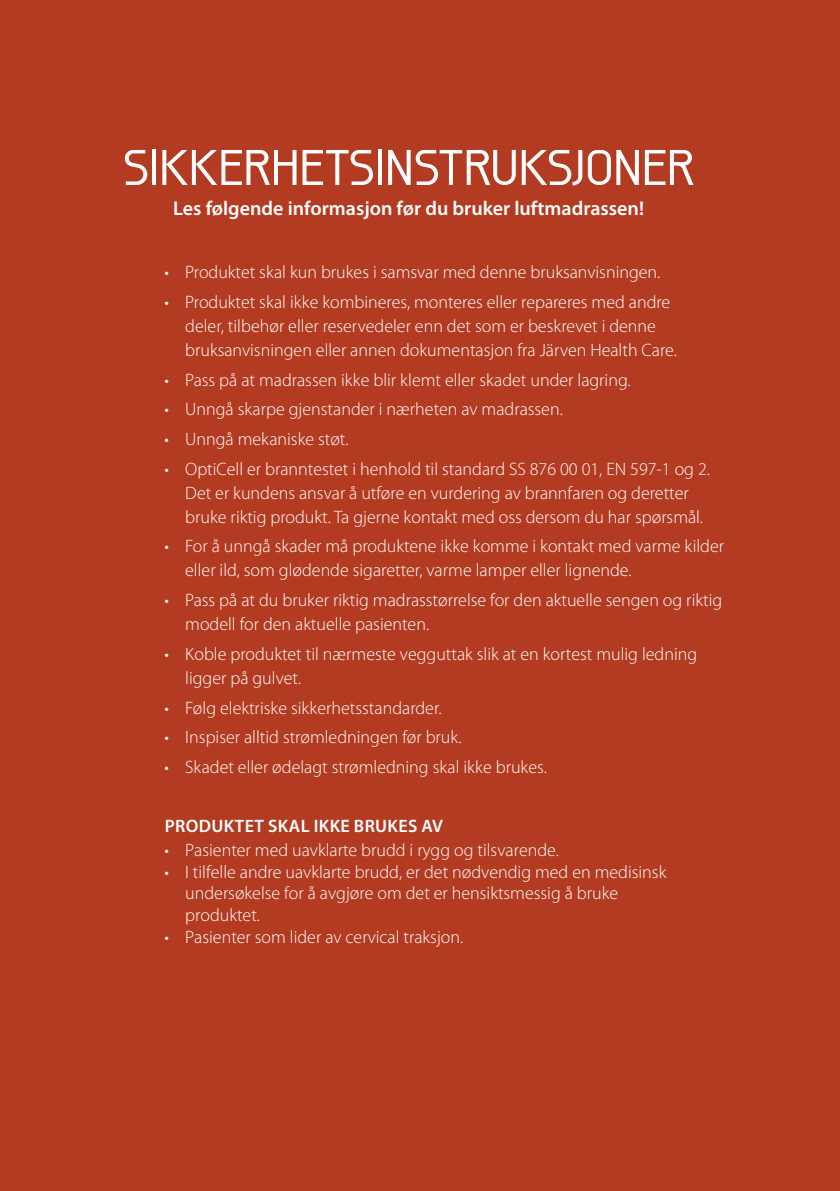
<style>
.page{position:relative;width:840px;height:1191px;background:#fff}
.page>*{position:absolute;margin:0;border:0;box-sizing:border-box;transform-origin:0 0}
.Rubrik_-_Säkerhetsfö{font:500 50px "Galette";color:#fff}
.Brödtext_-_Säkerhets{font:600 20px "Myriad Pro";color:#fff}
.Brödtext_-_Säkerhets-2{font:300 18px/24px "Myriad Pro";color:#fff}
.Brödtext_-_Säkerhets-3{font:600 18px "Myriad Pro";letter-spacing:.02em;color:#fff}
</style>
<div class="page">
<div style="left:0;top:32px;width:839px;height:1159px;background:#b33b22"></div>
<div style="left:0;top:0;width:839px;height:57px;background:#b33b22"></div>
<p class="Rubrik_-_Säkerhetsfö" style="left:123px;top:137px;width:572px">SIKKERHETSINSTRUKSJONER</p>
<p class="Brödtext_-_Säkerhets" style="left:173px;top:195px;width:472px">Les følgende informasjon før du bruker luftmadrassen!</p>
<p class="Brödtext_-_Säkerhets-2" style="left:164px;top:261px;width:497px">• Produktet skal kun brukes i samsvar med denne bruksanvisningen.</p>
<p class="Brödtext_-_Säkerhets-2" style="left:185px;top:290px;width:493px;text-indent:-21px">• Produktet skal ikke kombineres, monteres eller repareres med andre deler, tilbehør eller reservedeler enn det som er beskrevet i denne bruksanvisningen eller annen dokumentasjon fra Järven Health Care.</p>
<p class="Brödtext_-_Säkerhets-2" style="left:164px;top:368px;width:467px">• Pass på at madrassen ikke blir klemt eller skadet under lagring.</p>
<p class="Brödtext_-_Säkerhets-2" style="left:164px;top:398px;width:399px">• Unngå skarpe gjenstander i nærheten av madrassen.</p>
<p class="Brödtext_-_Säkerhets-2" style="left:164px;top:427px;width:185px">• Unngå mekaniske støt.</p>
<p class="Brödtext_-_Säkerhets-2" style="left:185px;top:457px;width:526px;text-indent:-21px">• OptiCell er branntestet i henhold til standard SS 876 00 01, EN 597-1 og 2.<br>Det er kundens ansvar å utføre en vurdering av brannfaren og deretter bruke riktig produkt. Ta gjerne kontakt med oss dersom du har spørsmål.</p>
<p class="Brödtext_-_Säkerhets-2" style="left:185px;top:535px;width:540px;text-indent:-21px">• For å unngå skader må produktene ikke komme i kontakt med varme kilder eller ild, som glødende sigaretter, varme lamper eller lignende.</p>
<p class="Brödtext_-_Säkerhets-2" style="left:185px;top:588px;width:538px;text-indent:-21px">• Pass på at du bruker riktig madrasstørrelse for den aktuelle sengen og riktig modell for den aktuelle pasienten.</p>
<p class="Brödtext_-_Säkerhets-2" style="left:185px;top:642px;width:513px;text-indent:-21px">• Koble produktet til nærmeste vegguttak slik at en kortest mulig ledning ligger på gulvet.</p>
<p class="Brödtext_-_Säkerhets-2" style="left:164px;top:696px;width:278px">• Følg elektriske sikkerhetsstandarder.</p>
<p class="Brödtext_-_Säkerhets-2" style="left:164px;top:725px;width:298px">• Inspiser alltid strømledningen før bruk.</p>
<p class="Brödtext_-_Säkerhets-2" style="left:164px;top:755px;width:383px">• Skadet eller ødelagt strømledning skal ikke brukes.</p>
<p class="Brödtext_-_Säkerhets-3" style="left:165px;top:814px;width:280px">PRODUKTET SKAL IKKE BRUKES AV</p>
<p class="Brödtext_-_Säkerhets-2" style="left:164px;top:838px;width:396px">• Pasienter med uavklarte brudd i rygg og tilsvarende.</p>
<p class="Brödtext_-_Säkerhets-2" style="left:185px;top:861px;width:482px;line-height:21.6px;text-indent:-21px">• I tilfelle andre uavklarte brudd, er det nødvendig med en medisinsk undersøkelse for å avgjøre om det er hensiktsmessig å bruke produktet.</p>
<p class="Brödtext_-_Säkerhets-2" style="left:164px;top:925px;width:300px">• Pasienter som lider av cervical traksjon.</p>
</div>
